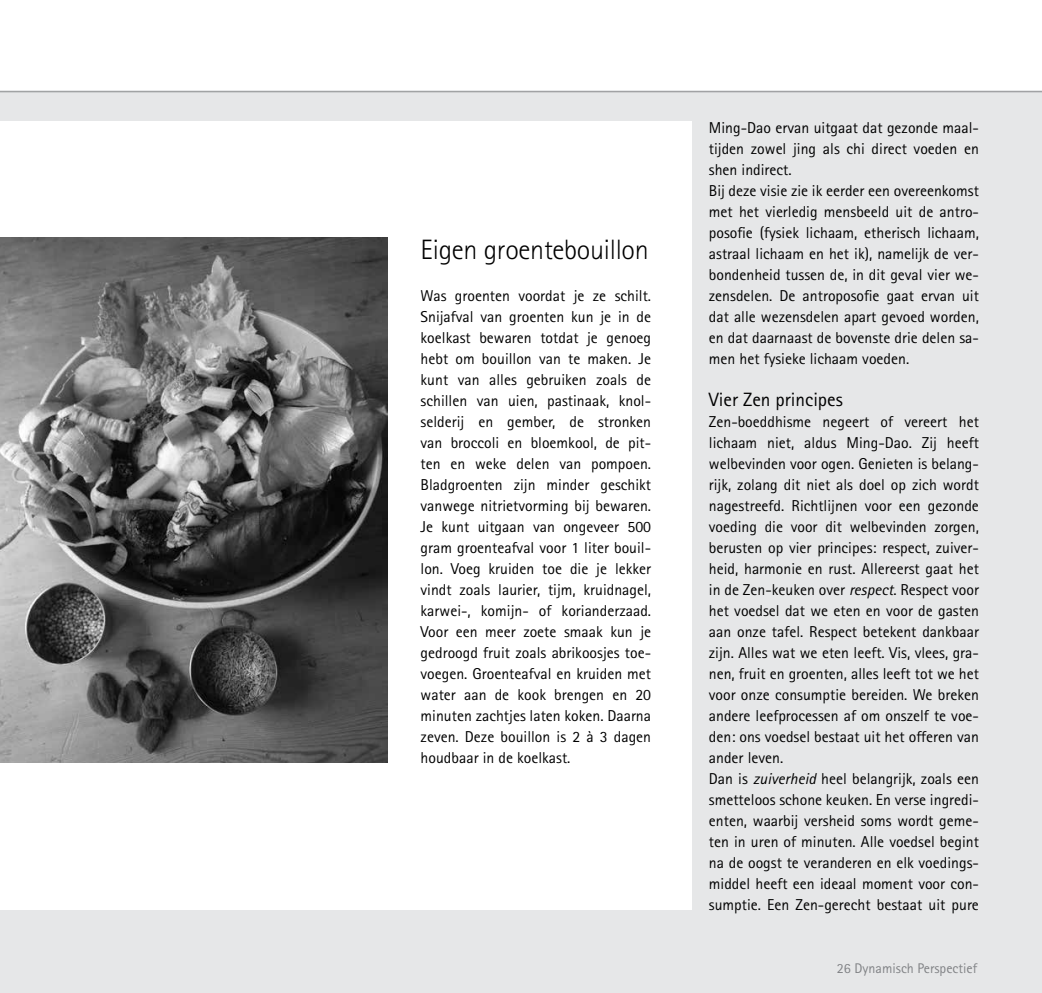
<style>
.page{position:relative;width:1042px;height:993px;background:#fff}
.page>*{position:absolute;margin:0;border:0;box-sizing:border-box;transform-origin:0 0}
.t1{font:300 28px "Rotis Sans Serif";letter-spacing:-.01em;color:#000}
.t2{font:19.25px "Rotis Sans Serif";color:#000}
.t3{font:15.75px/21px "Rotis Sans Serif";color:#000}
.t4{font:14px "Rotis Sans Serif";color:#808285}
.s1{font-style:italic}
</style>
<div class="page">
<div style="left:0;top:90px;width:1042px;height:902px;background:#e6e7e8"></div>
<hr style="left:0;top:91px;width:1042px;height:1px;background:#8a8c8e">
<div style="left:0;top:122px;width:691px;height:787px;background:#fff"></div>
<img style="left:0;top:237px;width:387px;height:524px">
<h1 class="t1" style="left:420px;top:233px;width:230px">Eigen groentebouillon</h1>
<p class="t3" style="left:420px;top:285px;width:232px;text-align:justify">Was groenten voordat je ze schilt.<br>Snijafval van groenten kun je in de koelkast bewaren totdat je genoeg hebt om bouillon van te maken. Je kunt van alles gebruiken zoals de schillen van uien, pastinaak, knol&shy;selderij en gember, de stronken van broccoli en bloemkool, de pit&shy;ten en weke delen van pompoen.<br>Bladgroenten zijn minder geschikt vanwege nitrietvorming bij bewaren.<br>Je kunt uitgaan van ongeveer 500 gram groenteafval voor 1 liter bouil&shy;lon. Voeg kruiden toe die je lekker vindt zoals laurier, tijm, kruidnagel, karwei-, komijn- of korianderzaad.<br>Voor een meer zoete smaak kun je gedroogd fruit zoals abrikoosjes toe&shy;voegen. Groenteafval en kruiden met water aan de kook brengen en 20 minuten zachtjes laten koken. Daarna zeven. Deze bouillon is 2 à 3 dagen houdbaar in de koelkast.</p>
<p class="t3" style="left:709px;top:117px;width:272px">Ming-Dao ervan uitgaat dat gezonde maal&shy;tijden zowel jing als chi direct voeden en shen indirect.<br>Bij deze visie zie ik eerder een overeenkomst met het vierledig mensbeeld uit de antro&shy;posofie (fysiek lichaam, etherisch lichaam, astraal lichaam en het ik), namelijk de ver&shy;bondenheid tussen de, in dit geval vier we&shy;zensdelen. De antroposofie gaat ervan uit dat alle wezensdelen apart gevoed worden, en dat daarnaast de bovenste drie delen sa&shy;men het fysieke lichaam voeden.</p>
<p class="t2" style="left:709px;top:388px;width:135px">Vier Zen principes</p>
<p class="t3" style="left:709px;top:411px;width:272px">Zen-boeddhisme negeert of vereert het lichaam niet, aldus Ming-Dao. Zij heeft welbevinden voor ogen. Genieten is belang&shy;rijk, zolang dit niet als doel op zich wordt nagestreefd. Richtlijnen voor een gezonde voeding die voor dit welbevinden zorgen, berusten op vier principes: respect, zuiver&shy;heid, harmonie en rust. Allereerst gaat het in de Zen-keuken over <span class="s1">respect</span>. Respect voor het voedsel dat we eten en voor de gasten aan onze tafel. Respect betekent dankbaar zijn. Alles wat we eten leeft. Vis, vlees, gra&shy;nen, fruit en groenten, alles leeft tot we het voor onze consumptie bereiden. We breken andere leefprocessen af om onszelf te voe&shy;den: ons voedsel bestaat uit het offeren van ander leven.<br>Dan is <span class="s1">zuiverheid</span> heel belangrijk, zoals een smetteloos schone keuken. En verse ingredi&shy;ënten, waarbij versheid soms wordt geme&shy;ten in uren of minuten. Alle voedsel begint na de oogst te veranderen en elk voedings&shy;middel heeft een ideaal moment voor con&shy;sumptie. Een Zen-gerecht bestaat uit pure</p>
<p class="t4" style="left:837px;top:959px;width:142px">26 Dynamisch Perspectief</p>
</div>
